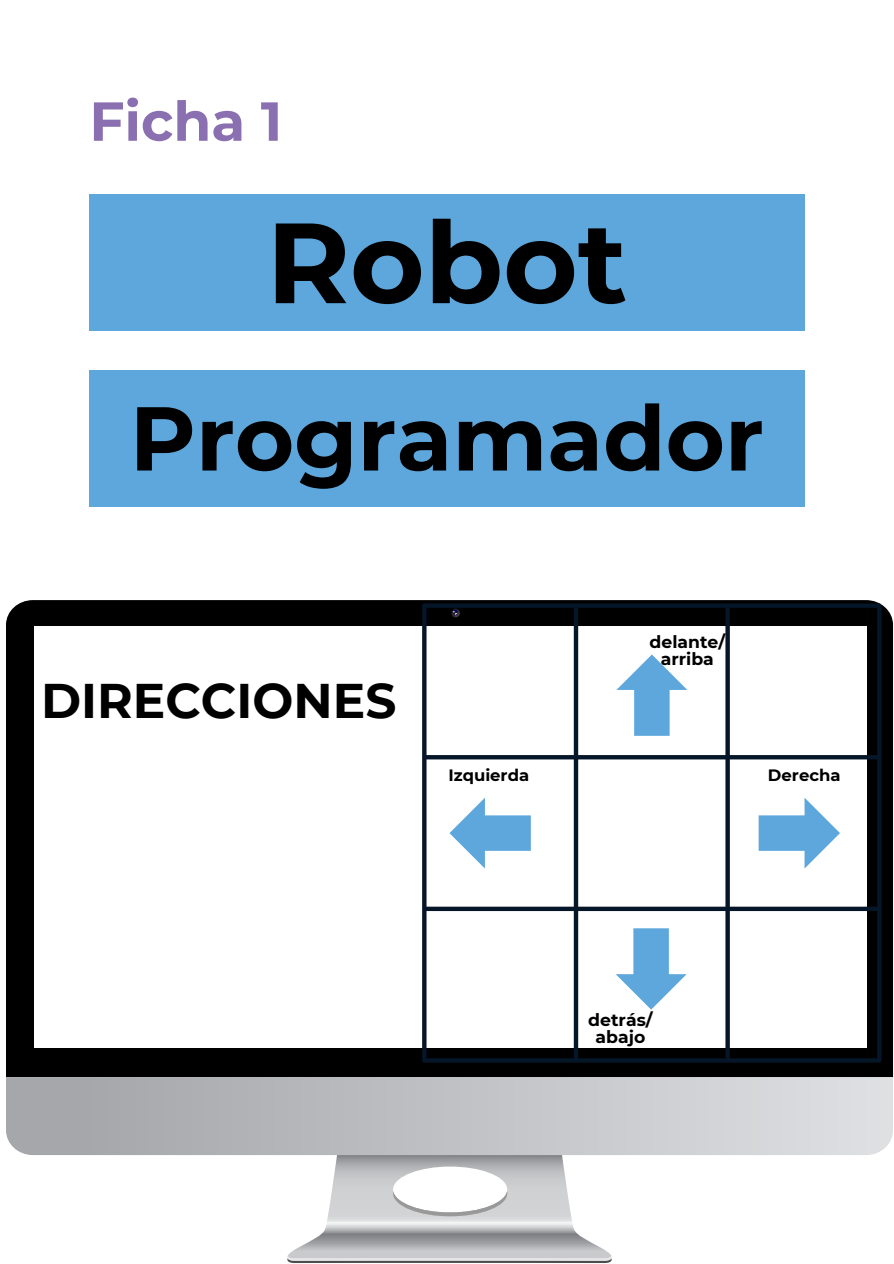
<style>
.page{position:relative;width:894px;height:1264px;background:#fff}
.page>*{position:absolute;margin:0;border:0;box-sizing:border-box;transform-origin:0 0}
.t1{font:700 113.7px "Montserrat";color:#000}
.t2{font:700 90.45px "Montserrat";color:#000}
.t3{font:700 54.9px "Montserrat";color:#8a6fb1}
.t4{font:700 48.6px "Montserrat";color:#000}
.t5{font:700 17.25px "Montserrat";color:#000}
.t6{font:700 16.5px "Montserrat";color:#000}
</style>
<div class="page">
<div style="left:89px;top:195px;width:715px;height:136px;background:#5da7dc"></div>
<div style="left:6px;top:600px;width:886px;height:477px;background:#000"></div>
<svg style="left:6px;top:1077px;width:886px;height:78px;background:#c0c1c4"></svg>
<div style="left:34px;top:626px;width:832px;height:421px;background:#fff"></div>
<svg style="left:287px;top:1153px;width:324px;height:109px"></svg>
<div style="left:89px;top:370px;width:715px;height:137px;background:#5da7dc"></div>
<svg style="left:422px;top:603px;width:459px;height:459px"></svg>
<svg style="left:616px;top:654px;width:71px;height:81px"></svg>
<svg style="left:758px;top:797px;width:81px;height:71px"></svg>
<svg style="left:615px;top:928px;width:71px;height:81px"></svg>
<svg style="left:449px;top:797px;width:81px;height:71px"></svg>
<h3 class="t3" style="left:89px;top:88px;width:194px">Ficha 1</h3>
<h1 class="t1" style="left:266px;top:193px;width:362px">Robot</h1>
<h2 class="t2" style="left:130px;top:383px;width:635px">Programador</h2>
<p class="t4" style="left:41px;top:671px;width:357px">DIRECCIONES</p>
<p class="t5" style="left:649px;top:631px;width:77px">delante/</p>
<p class="t5" style="left:660px;top:648px;width:55px">arriba</p>
<p class="t6" style="left:448px;top:765px;width:82px">Izquierda</p>
<h4 class="t6" style="left:767px;top:765px;width:74px">Derecha</h4>
<p class="t5" style="left:588px;top:1009px;width:66px">detrás/</p>
<p class="t5" style="left:595px;top:1026px;width:51px">abajo</p>
</div>
